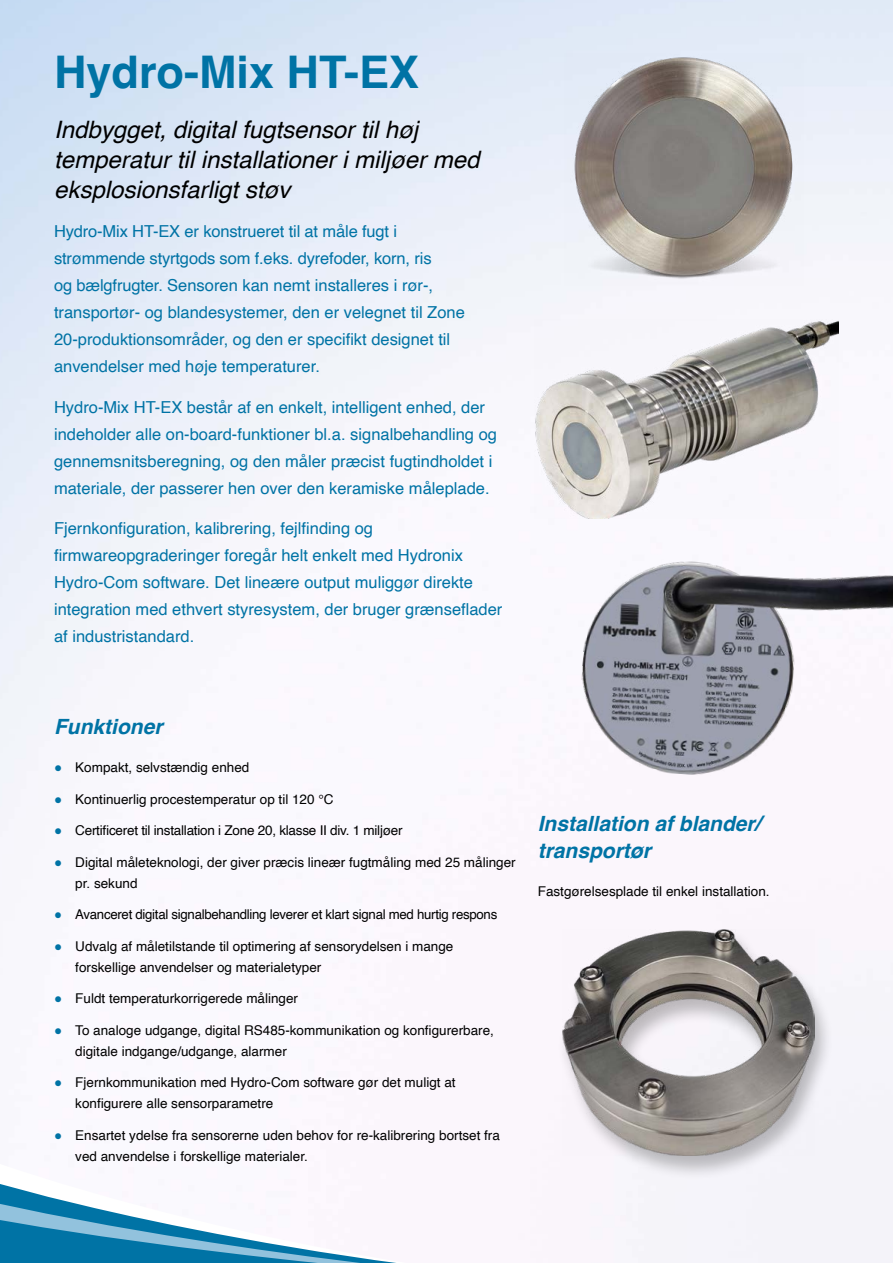
<style>
.page{position:relative;width:893px;height:1263px;background:#fff}
.page>*{position:absolute;margin:0;border:0;box-sizing:border-box;transform-origin:0 0}
.t1{font:700 45px "Helvetica";color:#0073a5}
.t2{font:italic 24px/30px "Helvetica";color:#000}
.t3{font:italic 700 21px/27px "Helvetica";color:#0073a5}
.t4{font:16.5px/27px "Helvetica";color:#0073a5}
.t5{font:13.5px/21px "Helvetica";color:#000}
.t6{font:13.5px "Helvetica";letter-spacing:-.02em;color:#000}
.s1{color:#0073a5}
</style>
<div class="page">
<img style="left:0;top:0;width:893px;height:1263px">
<img style="left:564px;top:53px;width:240px;height:232px">
<img style="left:534px;top:319px;width:305px;height:200px">
<img style="left:575px;top:551px;width:318px;height:238px">
<div style="left:557px;top:929px;width:277px;height:251px;background:#000;opacity:.25"></div>
<img style="left:563px;top:930px;width:251px;height:225px">
<h1 class="t1" style="left:54px;top:44px;width:367px">Hydro-Mix HT-EX</h1>
<h2 class="t2" style="left:54px;top:115px;width:427px">Indbygget, digital fugtsensor til høj temperatur til installationer i miljøer med eksplosionsfarligt støv</h2>
<p class="t4" style="left:54px;top:219px;width:412px">Hydro-Mix HT-EX er konstrueret til at måle fugt i strømmende styrtgods som f.eks. dyrefoder, korn, ris<br>og bælgfrugter. Sensoren kan nemt installeres i rør-, transportør- og blandesystemer, den er velegnet til Zone 20-produktionsområder, og den er specifikt designet til anvendelser med høje temperaturer.</p>
<p class="t4" style="left:54px;top:394px;width:444px">Hydro-Mix HT-EX består af en enkelt, intelligent enhed, der indeholder alle on-board-funktioner bl.a. signalbehandling og gennemsnitsberegning, og den måler præcist fugtindholdet i materiale, der passerer hen over den keramiske måleplade.</p>
<p class="t4" style="left:54px;top:516px;width:450px">Fjernkonfiguration, kalibrering, fejlfinding og firmwareopgraderinger foregår helt enkelt med Hydronix Hydro-Com software. Det lineære output muliggør direkte integration med ethvert styresystem, der bruger grænseflader af industristandard.</p>
<p class="t3" style="left:54px;top:716px;width:110px">Funktioner</p>
<p class="t5" style="left:54px;top:757px;width:197px"><span class="s1">●</span> Kompakt, selvstændig enhed</p>
<p class="t5" style="left:54px;top:789px;width:281px"><span class="s1">●</span> Kontinuerlig procestemperatur op til 120 °C</p>
<p class="t6" style="left:54px;top:820px;width:350px"><span class="s1">●</span> Certificeret til installation i Zone 20, klasse II div. 1 miljøer</p>
<p class="t5" style="left:75px;top:852px;width:442px;text-indent:-21px"><span class="s1">●</span> Digital måleteknologi, der giver præcis lineær fugtmåling med 25 målinger pr. sekund</p>
<p class="t6" style="left:54px;top:904px;width:445px"><span class="s1">●</span> Avanceret digital signalbehandling leverer et klart signal med hurtig respons</p>
<p class="t5" style="left:75px;top:936px;width:380px;text-indent:-21px"><span class="s1">●</span> Udvalg af måletilstande til optimering af sensorydelsen i mange forskellige anvendelser og materialetyper</p>
<p class="t5" style="left:54px;top:988px;width:246px"><span class="s1">●</span> Fuldt temperaturkorrigerede målinger</p>
<p class="t5" style="left:75px;top:1020px;width:420px;text-indent:-21px"><span class="s1">●</span> To analoge udgange, digital RS485-kommunikation og konfigurerbare, digitale indgange/udgange, alarmer</p>
<p class="t5" style="left:75px;top:1072px;width:382px;text-indent:-21px"><span class="s1">●</span> Fjernkommunikation med Hydro-Com software gør det muligt at konfigurere alle sensorparametre</p>
<p class="t5" style="left:75px;top:1125px;width:426px;text-indent:-21px"><span class="s1">●</span> Ensartet ydelse fra sensorerne uden behov for re-kalibrering bortset fra ved anvendelse i forskellige materialer.</p>
<p class="t3" style="left:538px;top:813px;width:224px">Installation af blander/ transportør</p>
<p class="t5" style="left:538px;top:881px;width:233px">Fastgørelsesplade til enkel installation.</p>
</div>
